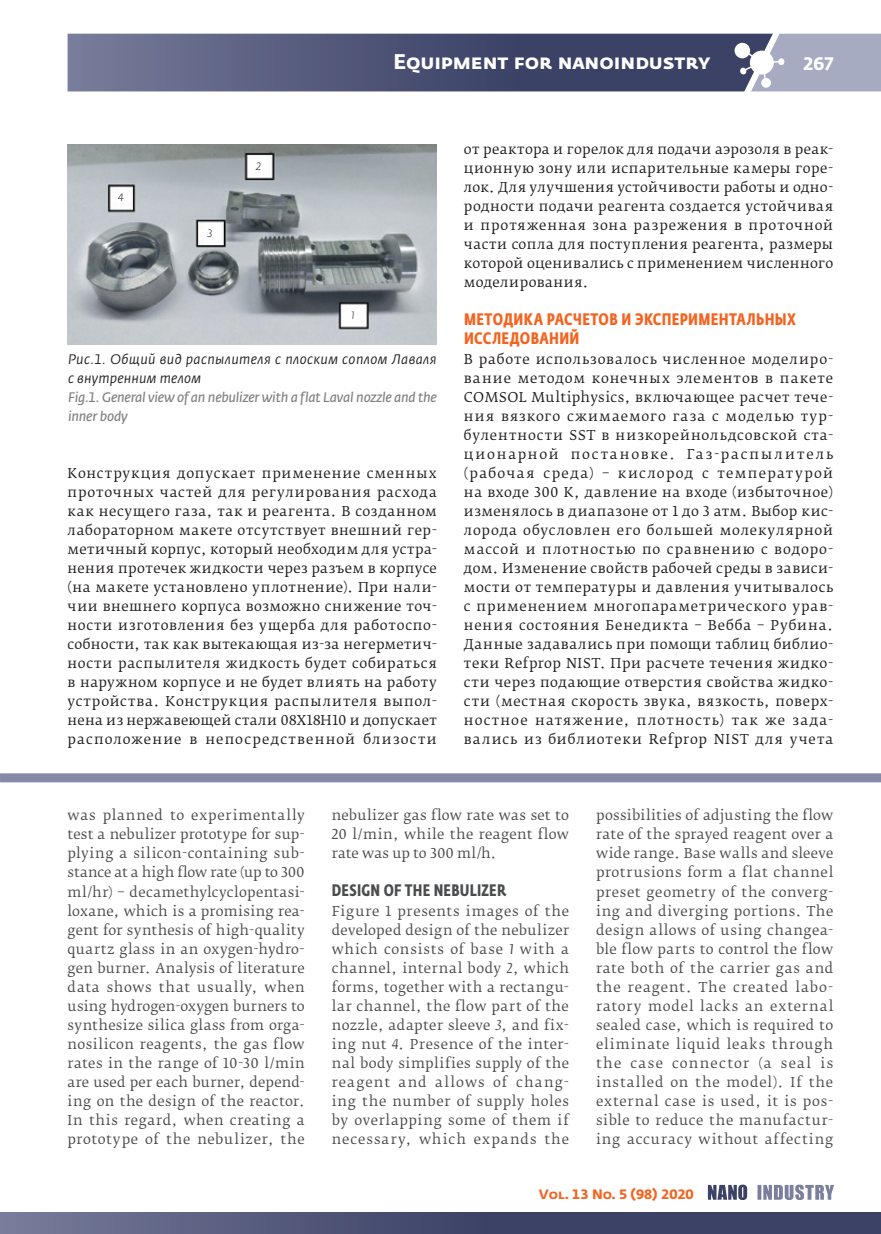
<style>
.page{position:relative;width:881px;height:1234px;background:#fff}
.page>*{position:absolute;margin:0;border:0;box-sizing:border-box;transform-origin:0 0}
.t1{font:700 21px "Fedra Sans Pro";color:#fff}
.t2{font:700 18px "Fedra Sans Alt Pro";color:#fff}
.t3{font:700 16.5px/19px "Fedra Sans Cond Pro";letter-spacing:.02em;color:#f36421}
.t4{font:700 16.5px "Fedra Sans Cond Pro";letter-spacing:.015em;color:#4b4c4d}
.t5{font:italic 13.65px/19px "Fedra Sans Pro";letter-spacing:-.015em;color:#808285}
.t6{font:italic 13.65px/19px "Fedra Sans Pro";letter-spacing:.025em;color:#231f20}
.t7{font:13.5px/19px "Fedra Serif B Pro";letter-spacing:.055em;color:#231f20;text-align:justify}
.t8{font:13.5px/19px "Fedra Serif B Pro";letter-spacing:.045em;color:#4b4c4d;text-align:justify}
.t9{font:700 13.5px "Fedra Sans Alt Pro";color:#f36421}
.t10{font:italic 300 10.5px "Fedra Sans Alt Pro";color:#231f20}
.s1{font-style:italic}
</style>
<div class="page">
<svg style="left:68px;top:33px;width:812px;height:59px;background:#626786"></svg>
<div style="left:0;top:1211px;width:880px;height:22px;background:linear-gradient(to right,#6b7090,#2d3459)"></div>
<svg style="left:0;top:1211px;width:1px;height:22px"></svg>
<svg style="left:757px;top:1184px;width:76px;height:15px"></svg>
<svg style="left:707px;top:1184px;width:39px;height:15px"></svg>
<div style="left:0;top:773px;width:880px;height:9px;background:#8589a5"></div>
<img style="left:68px;top:144px;width:368px;height:200px">
<h1 class="t1" style="left:393px;top:49px;width:318px">Equipment for nanoindustry</h1>
<h2 class="t2" style="left:803px;top:52px;width:31px">267</h2>
<p class="t10" style="left:118px;top:190px;width:7px">4</p>
<p class="t10" style="left:207px;top:226px;width:7px">3</p>
<p class="t10" style="left:256px;top:160px;width:6px">2</p>
<p class="t10" style="left:351px;top:309px;width:5px">1</p>
<p class="t6" style="left:68px;top:349px;width:370px">Рис.1. Общий вид распылителя с плоским соплом Лаваля с внутренним телом</p>
<p class="t5" style="left:68px;top:387px;width:370px">Fig.1. General view of an nebulizer with a flat Laval nozzle and the inner body</p>
<p class="t7" style="left:68px;top:463px;width:371px">Конструкция допускает применение сменных проточных частей для регулирования расхода как несущего газа, так и реагента. В созданном лабораторном макете отсутствует внешний гер&shy;метичный корпус, который необходим для устра&shy;нения протечек жидкости через разъем в корпусе (на макете установлено уплотнение). При нали&shy;чии внешнего корпуса возможно снижение точ&shy;ности изготовления без ущерба для работоспо&shy;собности, так как вытекающая из-за негерметич&shy;ности распылителя жидкость будет собираться в наружном корпусе и не будет влиять на работу устройства. Конструкция распылителя выпол&shy;нена из нержавеющей стали 08Х18Н10 и допускает расположение в непосредственной близости</p>
<p class="t7" style="left:463px;top:140px;width:371px">от реактора и горелок для подачи аэрозоля в реак&shy;ционную зону или испарительные камеры горе&shy;лок. Для улучшения устойчивости работы и одно&shy;родности подачи реагента создается устойчивая и протяженная зона разрежения в проточной части сопла для поступления реагента, размеры которой оценивались с применением численного моделирования.</p>
<p class="t3" style="left:464px;top:310px;width:333px">Методика расчетов и экспериментальных исследований</p>
<p class="t7" style="left:463px;top:349px;width:371px">В работе использовалось численное моделиро&shy;вание методом конечных элементов в пакете COMSOL Multiphysics, включающее расчет тече&shy;ния вязкого сжимаемого газа с моделью тур&shy;булентности SST в низкорейнольдсовской ста&shy;ционарной постановке. Газ-распылитель (рабочая среда) – кислород с температурой на входе 300 К, давление на входе (избыточное) изменялось в диапазоне от 1 до 3 атм. Выбор кис&shy;лорода обусловлен его большей молекулярной массой и плотностью по сравнению с водоро&shy;дом. Изменение свойств рабочей среды в зависи&shy;мости от температуры и давления учитывалось с применением многопараметрического урав&shy;нения состояния Бенедикта – Вебба – Рубина.<br>Данные задавались при помощи таблиц библио&shy;теки Refprop NIST. При расчете течения жидко&shy;сти через подающие отверстия свойства жидко&shy;сти (местная скорость звука, вязкость, поверх&shy;ностное натяжение, плотность) так же зада&shy;вались из библиотеки Refprop NIST для учета</p>
<p class="t8" style="left:68px;top:806px;width:239px">was planned to experimentally test a nebulizer prototype for sup&shy;plying a silicon-containing sub&shy;stance at a high flow rate (up to 300 ml/hr) – decamethylcyclopentasi&shy;loxane, which is a promising rea&shy;gent for synthesis of high-quality quartz glass in an oxygen-hydro&shy;gen burner. Analysis of literature data shows that usually, when using hydrogen-oxygen burners to synthesize silica glass from orga&shy;nosilicon reagents, the gas flow rates in the range of 10-30 l/min are used per each burner, depend&shy;ing on the design of the reactor.<br>In this regard, when creating a prototype of the nebulizer, the</p>
<p class="t8" style="left:332px;top:806px;width:239px">nebulizer gas flow rate was set to 20 l/min, while the reagent flow rate was up to 300 ml/h.</p>
<p class="t4" style="left:332px;top:880px;width:176px">DESIGN OF THE NEBULIZER</p>
<p class="t8" style="left:331px;top:901px;width:239px">Figure 1 presents images of the developed design of the nebulizer which consists of base <span class="s1">1</span> with a channel, internal body <span class="s1">2</span>, which forms, together with a rectangu&shy;lar channel, the flow part of the nozzle, adapter sleeve <span class="s1">3</span>, and fix&shy;ing nut <span class="s1">4</span>. Presence of the inter&shy;nal body simplifies supply of the reagent and allows of chang&shy;ing the number of supply holes by overlapping some of them if necessary, which expands the</p>
<p class="t8" style="left:596px;top:805px;width:239px">possibilities of adjusting the flow rate of the sprayed reagent over a wide range. Base walls and sleeve protrusions form a flat channel preset geometry of the converg&shy;ing and diverging portions. The design allows of using changea&shy;ble flow parts to control the flow rate both of the carrier gas and the reagent. The created labo&shy;ratory model lacks an external sealed case, which is required to eliminate liquid leaks through the case connector (a seal is installed on the model). If the external case is used, it is pos&shy;sible to reduce the manufactur&shy;ing accuracy without affecting</p>
<p class="t9" style="left:538px;top:1185px;width:156px">Vol. 13 No. 5 (98) 2020</p>
</div>
